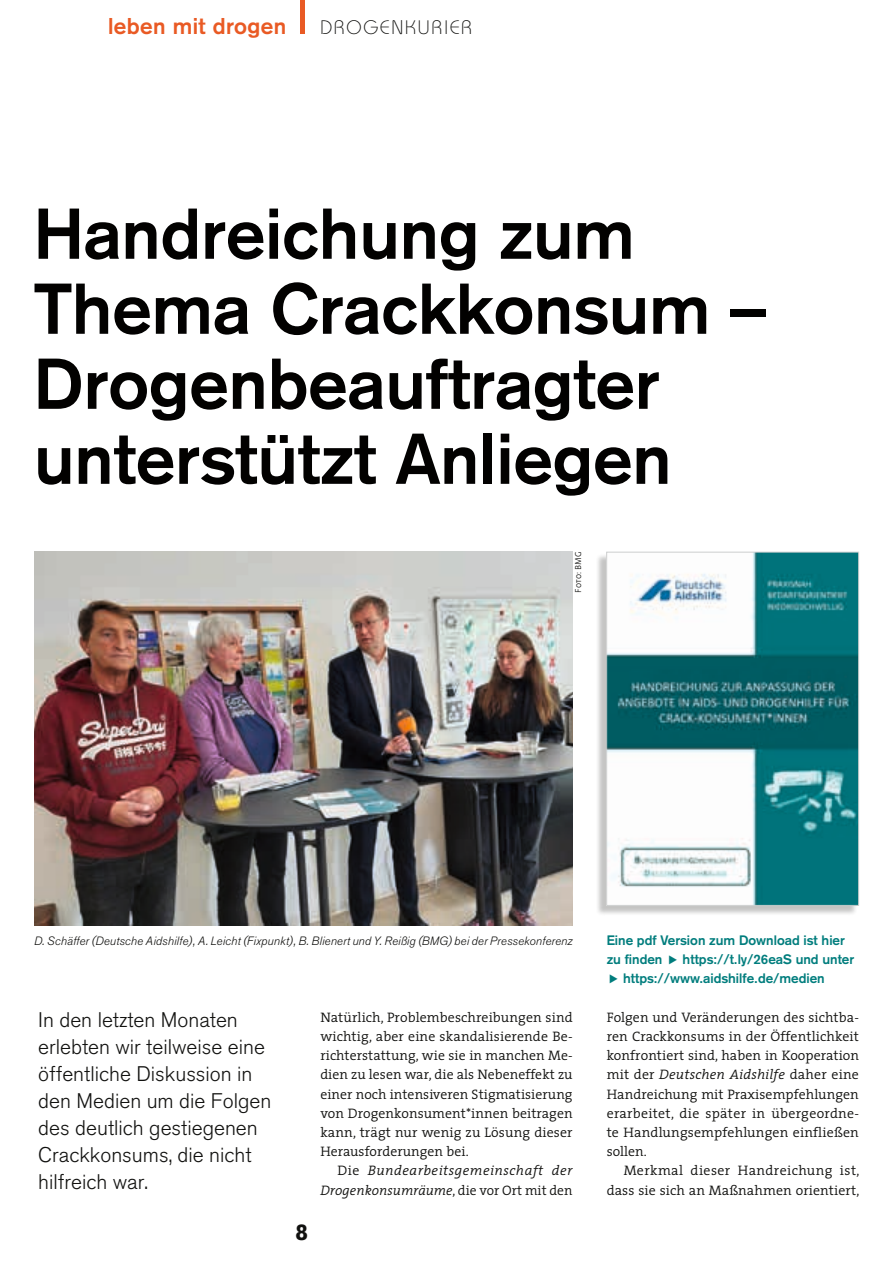
<style>
.page{position:relative;width:893px;height:1263px;background:#fff}
.page>*{position:absolute;margin:0;border:0;box-sizing:border-box;transform-origin:0 0}
.t1{font:700 70.5px/75px "Akzidenz Grotesk";color:#020100}
.t2{font:700 22.5px "Akzidenz Grotesk";letter-spacing:.015em;color:#e95a24}
.t3{font:900 22.5px "Akzidenz Grotesk";color:#11110f}
.t4{font:300 21px/27px "Akzidenz Grotesk BQ";color:#11110f}
.t5{font:300 19.5px "Bauhaus";letter-spacing:.09em;color:#11110f}
.t6{font:300 13.8px/19.2px "The Serif";letter-spacing:.01em;color:#11110f;text-align:justify}
.t7{font:italic 300 13.8px/19.2px "The Serif";letter-spacing:.035em;color:#11110f;text-align:right}
.t8{font:700 13.5px/19.2px "Akzidenz Grotesk";color:#007d7d}
.t9{font:italic 300 12px "Akzidenz Grotesk BQ";letter-spacing:.01em;color:#11110f}
.t10{font:300 9px "Strada SC";letter-spacing:.005em;color:#11110f}
.s1{font-style:normal}
.s2{font-style:italic}
</style>
<div class="page">
<hr style="left:300px;top:0;width:4px;height:34px;background:#e95a24">
<img style="left:34px;top:552px;width:539px;height:374px">
<div style="left:596px;top:553px;width:262px;height:364px;background:#11110f;opacity:.25"></div>
<img style="left:608px;top:554px;width:249px;height:350px">
<div style="left:606px;top:552px;width:253px;height:354px;border:1px solid #cccece"></div>
<h2 class="t2" style="left:108px;top:13px;width:180px">leben mit drogen</h2>
<h3 class="t5" style="left:320px;top:16px;width:153px">DROGENKURIER</h3>
<h1 class="t1" style="left:34px;top:196px;width:733px">Handreichung zum<br>Thema Crackkonsum –<br>Drogenbeauftragter unterstützt Anliegen</h1>
<p class="t10" style="left:573px;top:593px;width:42px;rotate:-90deg">Foto: BMG</p>
<p class="t9" style="left:34px;top:934px;width:540px">D. Schäffer (Deutsche Aidshilfe), A. Leicht (Fixpunkt), B. Blienert und Y. Reißig (BMG) bei der Pressekonferenz</p>
<h3 class="t4" style="left:38px;top:1006px;width:235px">In den letzten Monaten erlebten wir teilweise eine öffentliche Diskussion in den Medien um die Folgen des deutlich gestiegenen<br>Crackkonsums, die nicht hilfreich war.</h3>
<h2 class="t3" style="left:296px;top:1218px;width:14px">8</h2>
<p class="t6" style="left:320px;top:1007px;width:254px">Natürlich, Problembeschreibungen sind wichtig, aber eine skandalisierende Be&shy;richterstattung, wie sie in manchen Me&shy;dien zu lesen war, die als Nebeneffekt zu einer noch intensiveren Stigmatisierung von Drogenkonsument*innen beitragen kann, trägt nur wenig zu Lösung dieser Herausforderungen bei.</p>
<p class="t7" style="left:320px;top:1161px;width:254px"><span class="s1">Die</span> Bundearbeitsgemeinschaft der<br>Drogenkonsumräume<span class="s1">, die vor Ort mit den</span></p>
<p class="t8" style="left:607px;top:930px;width:240px">Eine pdf Version zum Download ist hier zu finden</p>
<p class="t8" style="left:623px;top:950px;width:233px;text-indent:60px">https://t.ly/26eaS und unter https://www.aidshilfe.de/medien</p>
<p class="t6" style="left:607px;top:1007px;width:254px">Folgen und Veränderungen des sichtba&shy;ren Crackkonsums in der Öffentlichkeit konfrontiert sind, haben in Kooperation mit der <span class="s2">Deutschen Aidshilfe</span> daher eine Handreichung mit Praxisempfehlungen erarbeitet, die später in übergeordne&shy;te Handlungsempfehlungen einfließen sollen.</p>
<p class="t6" style="left:607px;top:1161px;width:254px;text-align:right">Merkmal dieser Handreichung ist, dass sie sich an Maßnahmen orientiert,</p>
</div>
